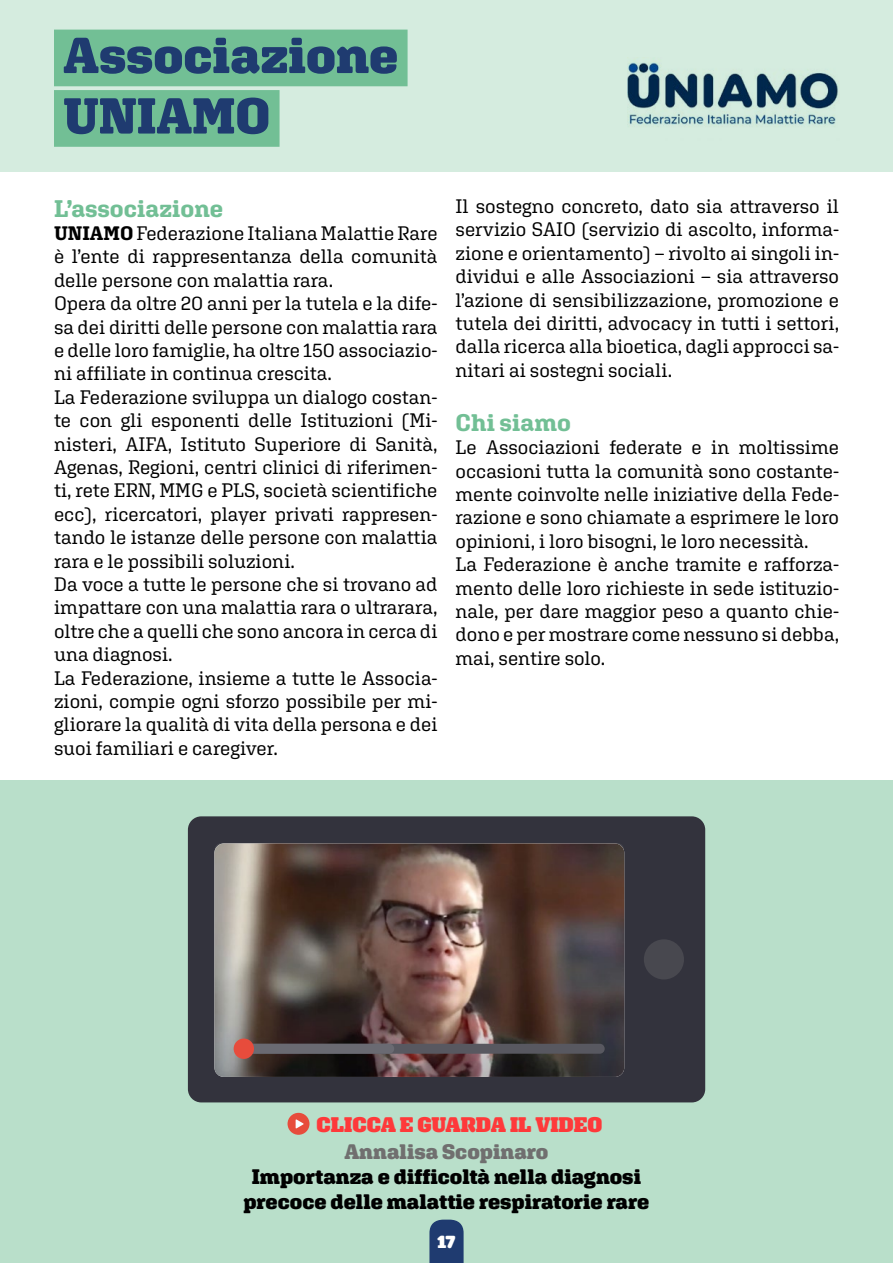
<style>
.page{position:relative;width:893px;height:1263px;background:#fff}
.page>*{position:absolute;margin:0;border:0;box-sizing:border-box;transform-origin:0 0}
.t1{font:900 50.4px/60.4px "Aglet Slab";color:#1f3b70}
.t2{font:700 24px "Aglet Slab";color:#72bf95}
.t3{font:900 21.15px "Aglet Slab";color:#fe393a}
.t4{font:900 21px/25.2px "Aglet Slab";color:#000;text-align:center}
.t5{font:900 21px "Aglet Slab";color:#706f6f}
.t6{font:19.5px/23.4px "Aglet Slab";color:#000}
.t7{font:900 18px "Aglet Slab";color:#fff}
.s1{font-weight:700}
</style>
<div class="page">
<div style="left:0;top:0;width:893px;height:171px;background:#d5ecdf"></div>
<div style="left:54px;top:30px;width:354px;height:56px;background:#72bf95"></div>
<div style="left:54px;top:90px;width:226px;height:57px;background:#72bf95"></div>
<div style="left:0;top:780px;width:893px;height:483px;background:#b9dfca"></div>
<div style="left:188px;top:816px;width:517px;height:286px;background:#33333d;border-radius:13px"></div>
<div style="left:644px;top:939px;width:40px;height:40px;background:#48484f;border-radius:50%"></div>
<img style="left:214px;top:843px;width:410px;height:234px">
<div style="left:235px;top:1044px;width:370px;height:10px;background:#585860;border-radius:5px"></div>
<div style="left:235px;top:1044px;width:159px;height:10px;background:#6a6a72;border-radius:5px"></div>
<div style="left:234px;top:1038px;width:20px;height:21px;background:#e74c3c;border-radius:50%"></div>
<div style="left:288px;top:1113px;width:21px;height:22px;background:#e74c3c;border-radius:50%"></div>
<svg style="left:296px;top:1119px;width:8px;height:9px"></svg>
<img style="left:628px;top:62px;width:210px;height:65px">
<svg style="left:429px;top:1219px;width:35px;height:44px;background:#2b4877"></svg>
<h1 class="t1" style="left:63px;top:24px;width:337px">Associazione<br>UNIAMO</h1>
<p class="t2" style="left:54px;top:194px;width:171px">L’associazione</p>
<p class="t6" style="left:54px;top:221px;width:385px"><span class="s1">UNIAMO</span> Federazione Italiana Malattie Rare è l’ente di rappresentanza della comunità delle persone con malattia rara.<br>Opera da oltre 20 anni per la tutela e la dife&shy;sa dei diritti delle persone con malattia rara e delle loro famiglie, ha oltre 150 associazio&shy;ni affiliate in continua crescita.<br>La Federazione sviluppa un dialogo costan&shy;te con gli esponenti delle Istituzioni (Mi&shy;nisteri, AIFA, Istituto Superiore di Sanità, Agenas, Regioni, centri clinici di riferimen&shy;ti, rete ERN, MMG e PLS, società scientifiche ecc), ricercatori, player privati rappresen&shy;tando le istanze delle persone con malattia rara e le possibili soluzioni.<br>Da voce a tutte le persone che si trovano ad impattare con una malattia rara o ultrarara, oltre che a quelli che sono ancora in cerca di una diagnosi.<br>La Federazione, insieme a tutte le Associa&shy;zioni, compie ogni sforzo possibile per mi&shy;gliorare la qualità di vita della persona e dei suoi familiari e caregiver.</p>
<p class="t6" style="left:456px;top:194px;width:385px;text-align:justify">Il sostegno concreto, dato sia attraverso il servizio SAIO (servizio di ascolto, informa&shy;zione e orientamento) – rivolto ai singoli in&shy;dividui e alle Associazioni – sia attraverso l’azione di sensibilizzazione, promozione e tutela dei diritti, advocacy in tutti i settori, dalla ricerca alla bioetica, dagli approcci sa&shy;nitari ai sostegni sociali.</p>
<p class="t2" style="left:456px;top:408px;width:117px">Chi siamo</p>
<p class="t6" style="left:456px;top:435px;width:385px">Le Associazioni federate e in moltissime occasioni tutta la comunità sono costante&shy;mente coinvolte nelle iniziative della Fede&shy;razione e sono chiamate a esprimere le loro opinioni, i loro bisogni, le loro necessità.<br>La Federazione è anche tramite e rafforza&shy;mento delle loro richieste in sede istituzio&shy;nale, per dare maggior peso a quanto chie&shy;dono e per mostrare come nessuno si debba, mai, sentire solo.</p>
<p class="t3" style="left:316px;top:1112px;width:288px">CLICCA E GUARDA IL VIDEO</p>
<p class="t5" style="left:344px;top:1139px;width:206px">Annalisa Scopinaro</p>
<p class="t4" style="left:243px;top:1164px;width:408px">Importanza e difficoltà nella diagnosi precoce delle malattie respiratorie rare</p>
<p class="t7" style="left:437px;top:1231px;width:20px">17</p>
</div>
